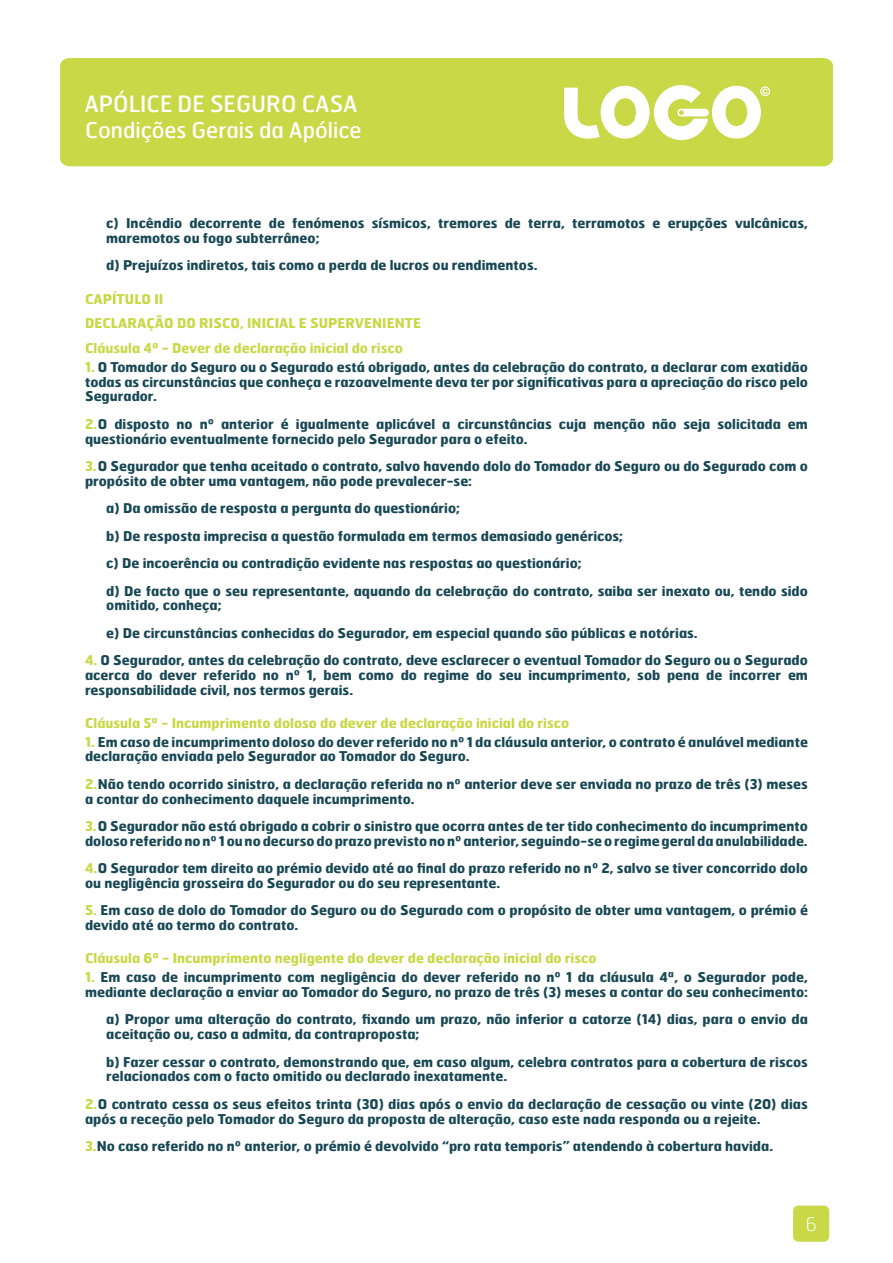
<style>
.page{position:relative;width:893px;height:1263px;background:#fff}
.page>*{position:absolute;margin:0;border:0;box-sizing:border-box;transform-origin:0 0}
.t1{font:22.5px "Hermes";color:#fff}
.t2{font:21.75px "Hermes";color:#fff}
.t3{font:100 18.75px "Hermes";color:#fff}
.t4{font:700 13.5px/14.7px "Hermes";color:#194855}
.t5{font:700 13.5px/24.8px "Hermes";color:#c8d847}
.s1{color:#c8d847}
</style>
<div class="page">
<div style="left:793px;top:1205px;width:36px;height:37px;background:#c8d847;border-radius:5px"></div>
<div style="left:60px;top:58px;width:773px;height:108px;background:#c8d847"></div>
<svg style="left:564px;top:85px;width:206px;height:55px"></svg>
<h1 class="t1" style="left:85px;top:90px;width:275px">APÓLICE DE SEGURO CASA</h1>
<h2 class="t2" style="left:85px;top:117px;width:278px">Condições Gerais da Apólice</h2>
<p class="t4" style="left:106px;top:215px;width:703px">c) Incêndio decorrente de fenómenos sísmicos, tremores de terra, terramotos e erupções vulcânicas, maremotos ou fogo subterrâneo;</p>
<p class="t4" style="left:106px;top:258px;width:433px">d) Prejuízos indiretos, tais como a perda de lucros ou rendimentos.</p>
<p class="t5" style="left:85px;top:286px;width:337px">CAPÍTULO II<br>DECLARAÇÃO DO RISCO, INICIAL E SUPERVENIENTE<br>Cláusula 4ª - Dever de declaração inicial do risco</p>
<p class="t4" style="left:85px;top:359px;width:724px;text-align:justify"><span class="s1">1.</span> O Tomador do Seguro ou o Segurado está obrigado, antes da celebração do contrato, a declarar com exatidão todas as circunstâncias que conheça e razoavelmente deva ter por significativas para a apreciação do risco pelo Segurador.</p>
<p class="t4" style="left:85px;top:416px;width:724px"><span class="s1">2.</span>O disposto no nº anterior é igualmente aplicável a circunstâncias cuja menção não seja solicitada em questionário eventualmente fornecido pelo Segurador para o efeito.</p>
<p class="t4" style="left:85px;top:458px;width:724px"><span class="s1">3.</span>O Segurador que tenha aceitado o contrato, salvo havendo dolo do Tomador do Seguro ou do Segurado com o propósito de obter uma vantagem, não pode prevalecer-se:</p>
<p class="t4" style="left:106px;top:494px;width:703px;line-height:27.5px">a) Da omissão de resposta a pergunta do questionário;<br>b) De resposta imprecisa a questão formulada em termos demasiado genéricos;<br>c) De incoerência ou contradição evidente nas respostas ao questionário;<br>d) De facto que o seu representante, aquando da celebração do contrato, saiba ser inexato ou, tendo sido</p>
<p class="t4" style="left:106px;top:591px;width:593px;line-height:27.5px">omitido, conheça;<br>e) De circunstâncias conhecidas do Segurador, em especial quando são públicas e notórias.</p>
<p class="t4" style="left:85px;top:652px;width:724px;text-align:justify"><span class="s1">4.</span> O Segurador, antes da celebração do contrato, deve esclarecer o eventual Tomador do Seguro ou o Segurado acerca do dever referido no nº 1, bem como do regime do seu incumprimento, sob pena de incorrer em responsabilidade civil, nos termos gerais.</p>
<p class="t5" style="left:85px;top:710px;width:486px">Cláusula 5ª - Incumprimento doloso do dever de declaração inicial do risco</p>
<p class="t4" style="left:85px;top:734px;width:724px"><span class="s1">1.</span> Em caso de incumprimento doloso do dever referido no nº 1 da cláusula anterior, o contrato é anulável mediante declaração enviada pelo Segurador ao Tomador do Seguro.</p>
<p class="t4" style="left:85px;top:776px;width:724px"><span class="s1">2.</span>Não tendo ocorrido sinistro, a declaração referida no nº anterior deve ser enviada no prazo de três (3) meses a contar do conhecimento daquele incumprimento.</p>
<p class="t4" style="left:85px;top:818px;width:724px"><span class="s1">3.</span>O Segurador não está obrigado a cobrir o sinistro que ocorra antes de ter tido conhecimento do incumprimento doloso referido no nº 1 ou no decurso do prazo previsto no nº anterior, seguindo-se o regime geral da anulabilidade.</p>
<p class="t4" style="left:85px;top:860px;width:724px"><span class="s1">4.</span>O Segurador tem direito ao prémio devido até ao final do prazo referido no nº 2, salvo se tiver concorrido dolo ou negligência grosseira do Segurador ou do seu representante.</p>
<p class="t4" style="left:85px;top:903px;width:724px"><span class="s1">5.</span> Em caso de dolo do Tomador do Seguro ou do Segurado com o propósito de obter uma vantagem, o prémio é devido até ao termo do contrato.</p>
<p class="t5" style="left:85px;top:945px;width:513px">Cláusula 6ª - Incumprimento negligente do dever de declaração inicial do risco</p>
<p class="t4" style="left:85px;top:969px;width:724px"><span class="s1">1.</span> Em caso de incumprimento com negligência do dever referido no nº 1 da cláusula 4ª, o Segurador pode, mediante declaração a enviar ao Tomador do Seguro, no prazo de três (3) meses a contar do seu conhecimento:</p>
<p class="t4" style="left:106px;top:1012px;width:703px">a) Propor uma alteração do contrato, fixando um prazo, não inferior a catorze (14) dias, para o envio da aceitação ou, caso a admita, da contraproposta;</p>
<p class="t4" style="left:106px;top:1054px;width:703px">b) Fazer cessar o contrato, demonstrando que, em caso algum, celebra contratos para a cobertura de riscos relacionados com o facto omitido ou declarado inexatamente.</p>
<p class="t4" style="left:85px;top:1096px;width:724px"><span class="s1">2.</span>O contrato cessa os seus efeitos trinta (30) dias após o envio da declaração de cessação ou vinte (20) dias após a receção pelo Tomador do Seguro da proposta de alteração, caso este nada responda ou a rejeite.</p>
<p class="t4" style="left:85px;top:1138px;width:690px"><span class="s1">3.</span>No caso referido no nº anterior, o prémio é devolvido “pro rata temporis” atendendo à cobertura havida.</p>
<h3 class="t3" style="left:805px;top:1212px;width:13px">6</h3>
</div>
